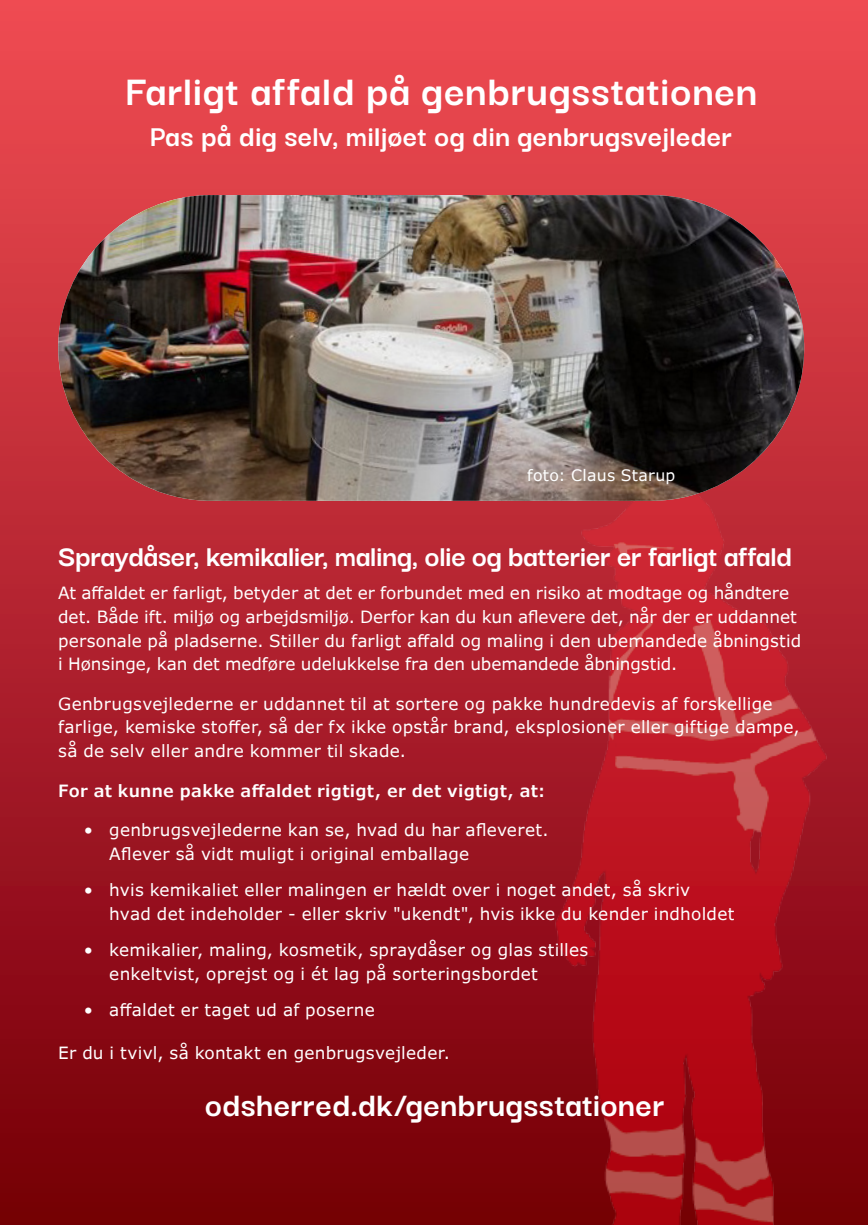
<style>
.page{position:relative;width:868px;height:1225px;background:#fff}
.page>*{position:absolute;margin:0;border:0;box-sizing:border-box;transform-origin:0 0}
.Plakat_H1{font:700 45px "Darker Grotesque";letter-spacing:.02em;color:#fff}
.Plakat_Bund_ref{font:700 36px "Darker Grotesque";letter-spacing:.01em;color:#fff}
.Plakat_H2{font:700 31.5px "Darker Grotesque";letter-spacing:-.01em;color:#fff}
.Plakat_H1_under{font:700 31.5px "Darker Grotesque";letter-spacing:.01em;color:#fff}
.Plakat_brød{font:16.88px/23.6px "Verdana Pro";letter-spacing:.01em;color:#fff}
.Plakat_brød-2{font:600 16.88px "Verdana Pro";letter-spacing:.02em;color:#fff}
.Billedtekst{font:15.75px "Verdana Pro";letter-spacing:.015em;color:#fff}
</style>
<div class="page">
<div style="left:0;top:0;width:867px;height:1225px;background:linear-gradient(to bottom,#f14c55,#740008)"></div>
<img style="left:397px;top:395px;width:453px;height:830px">
<img style="left:58px;top:195px;width:746px;height:306px;border-radius:153px">
<p class="Plakat_H1" style="left:125px;top:57px;width:634px">Farligt affald på genbrugsstationen</p>
<p class="Plakat_H1_under" style="left:150px;top:112px;width:584px">Pas på dig selv, miljøet og din genbrugsvejleder</p>
<p class="Billedtekst" style="left:527px;top:465px;width:149px">foto: Claus Starup</p>
<p class="Plakat_H2" style="left:58px;top:533px;width:735px">Spraydåser, kemikalier, maling, olie og batterier er farligt affald</p>
<p class="Plakat_brød" style="left:58px;top:581px;width:744px">At affaldet er farligt, betyder at det er forbundet med en risiko at modtage og håndtere det. Både ift. miljø og arbejdsmiljø. Derfor kan du kun aflevere det, når der er uddannet personale på pladserne. Stiller du farligt affald og maling i den ubemandede åbningstid i Hønsinge, kan det medføre udelukkelse fra den ubemandede åbningstid.</p>
<p class="Plakat_brød" style="left:58px;top:692px;width:743px">Genbrugsvejlederne er uddannet til at sortere og pakke hundredevis af forskellige farlige, kemiske stoffer, så der fx ikke opstår brand, eksplosioner eller giftige dampe, så de selv eller andre kommer til skade.</p>
<p class="Plakat_brød-2" style="left:58px;top:779px;width:488px">For at kunne pakke affaldet rigtigt, er det vigtigt, at:</p>
<p class="Plakat_brød" style="left:109px;top:818px;width:440px;text-indent:-26px">• genbrugsvejlederne kan se, hvad du har afleveret.<br>Aflever så vidt muligt i original emballage</p>
<p class="Plakat_brød" style="left:109px;top:878px;width:626px;text-indent:-26px">• hvis kemikaliet eller malingen er hældt over i noget andet, så skriv hvad det indeholder - eller skriv "ukendt", hvis ikke du kender indholdet</p>
<p class="Plakat_brød" style="left:109px;top:938px;width:480px;text-indent:-26px">• kemikalier, maling, kosmetik, spraydåser og glas stilles enkeltvist, oprejst og i ét lag på sorteringsbordet</p>
<p class="Plakat_brød" style="left:84px;top:998px;width:292px">• affaldet er taget ud af poserne</p>
<p class="Plakat_brød" style="left:58px;top:1041px;width:393px">Er du i tvivl, så kontakt en genbrugsvejleder.</p>
<p class="Plakat_Bund_ref" style="left:205px;top:1077px;width:461px">odsherred.dk/genbrugsstationer</p>
</div>
